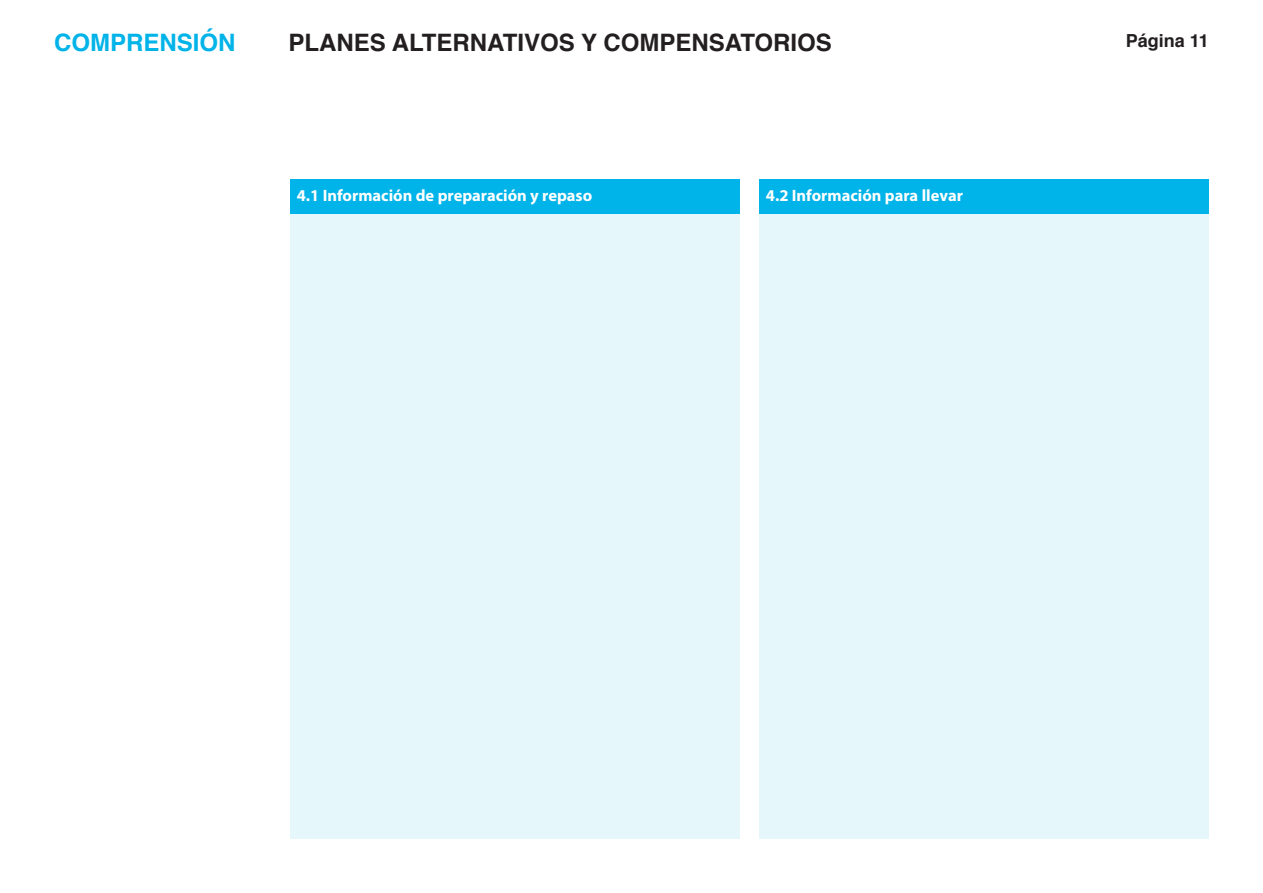
<style>
.page{position:relative;width:1263px;height:893px;background:#fff}
.page>*{position:absolute;margin:0;border:0;box-sizing:border-box;transform-origin:0 0}
.t1{font:700 24px "Helvetica";color:#231f20}
.t2{font:700 24px "Helvetica";color:#00b3e8}
.t3{font:700 18px "Helvetica";color:#231f20}
.t4{font:700 16.5px "Myriad Pro";color:#fff}
</style>
<div class="page">
<div style="left:290px;top:214px;width:450px;height:625px;background:#e6f7fc"></div>
<div style="left:759px;top:214px;width:450px;height:625px;background:#e6f7fc"></div>
<div style="left:290px;top:179px;width:450px;height:34px;background:#00b3e8"></div>
<div style="left:759px;top:179px;width:450px;height:34px;background:#00b3e8"></div>
<p class="t2" style="left:54px;top:23px;width:183px">COMPRENSIÓN</p>
<p class="t1" style="left:289px;top:23px;width:545px">PLANES ALTERNATIVOS Y COMPENSATORIOS</p>
<p class="t3" style="left:1126px;top:26px;width:85px">Página 11</p>
<p class="t4" style="left:297px;top:185px;width:297px">4.1 Información de preparación y repaso</p>
<p class="t4" style="left:766px;top:185px;width:199px">4.2 Información para llevar</p>
</div>
